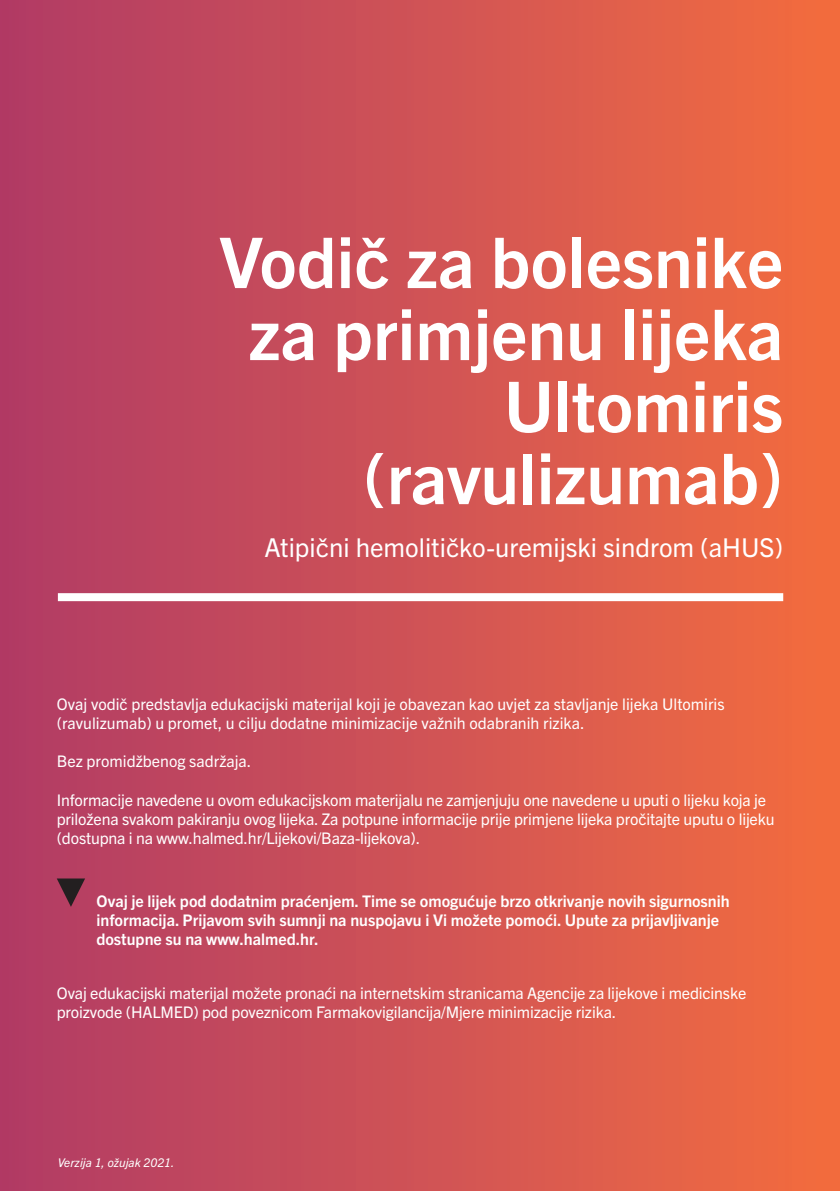
<style>
.page{position:relative;width:840px;height:1191px;background:#fff}
.page>*{position:absolute;margin:0;border:0;box-sizing:border-box;transform-origin:0 0}
.t1{font:700 70px/72px "Trade Gothic Next LT Pro";color:#fff;text-align:right}
.t2{font:26px "Trade Gothic Next LT Pro";color:#fff}
.t3{font:16px/19.2px "Trade Gothic Next LT Pro";letter-spacing:-.01em;color:#fff}
.t4{font:700 16px/19.2px "Trade Gothic Next LT Pro";color:#fff}
.t5{font:italic 12px "Trade Gothic Next LT Pro";color:#fff}
</style>
<div class="page">
<div style="left:0;top:0;width:839px;height:1191px;background:linear-gradient(to right,#af3a67,#f26c40)"></div>
<svg style="left:57px;top:878px;width:28px;height:29px"></svg>
<div style="left:62px;top:593px;width:716px;height:8px;background:#fff"></div>
<p class="t1" style="left:219px;top:222px;width:565px">Vodič za bolesnike za primjenu lijeka<br>Ultomiris (ravulizumab)</p>
<p class="t2" style="left:264px;top:529px;width:520px">Atipični hemolitičko-uremijski sindrom (aHUS)</p>
<p class="t3" style="left:57px;top:693px;width:669px">Ovaj vodič predstavlja edukacijski materijal koji je obavezan kao uvjet za stavljanje lijeka Ultomiris (ravulizumab) u promet, u cilju dodatne minimizacije važnih odabranih rizika.</p>
<p class="t3" style="left:57px;top:751px;width:196px">Bez promidžbenog sadržaja.</p>
<p class="t3" style="left:57px;top:789px;width:719px">Informacije navedene u ovom edukacijskom materijalu ne zamjenjuju one navedene u uputi o lijeku koja je priložena svakom pakiranju ovog lijeka. Za potpune informacije prije primjene lijeka pročitajte uputu o lijeku (dostupna i na www.halmed.hr/Lijekovi/Baza-lijekova).</p>
<p class="t4" style="left:96px;top:890px;width:634px">Ovaj je lijek pod dodatnim praćenjem. Time se omogućuje brzo otkrivanje novih sigurnosnih informacija. Prijavom svih sumnji na nuspojavu i Vi možete pomoći. Upute za prijavljivanje dostupne su na www.halmed.hr.</p>
<p class="t3" style="left:57px;top:982px;width:690px">Ovaj edukacijski materijal možete pronaći na internetskim stranicama Agencije za lijekove i medicinske proizvode (HALMED) pod poveznicom Farmakovigilancija/Mjere minimizacije rizika.</p>
<p class="t5" style="left:58px;top:1154px;width:118px">Verzija 1, ožujak 2021.</p>
</div>
